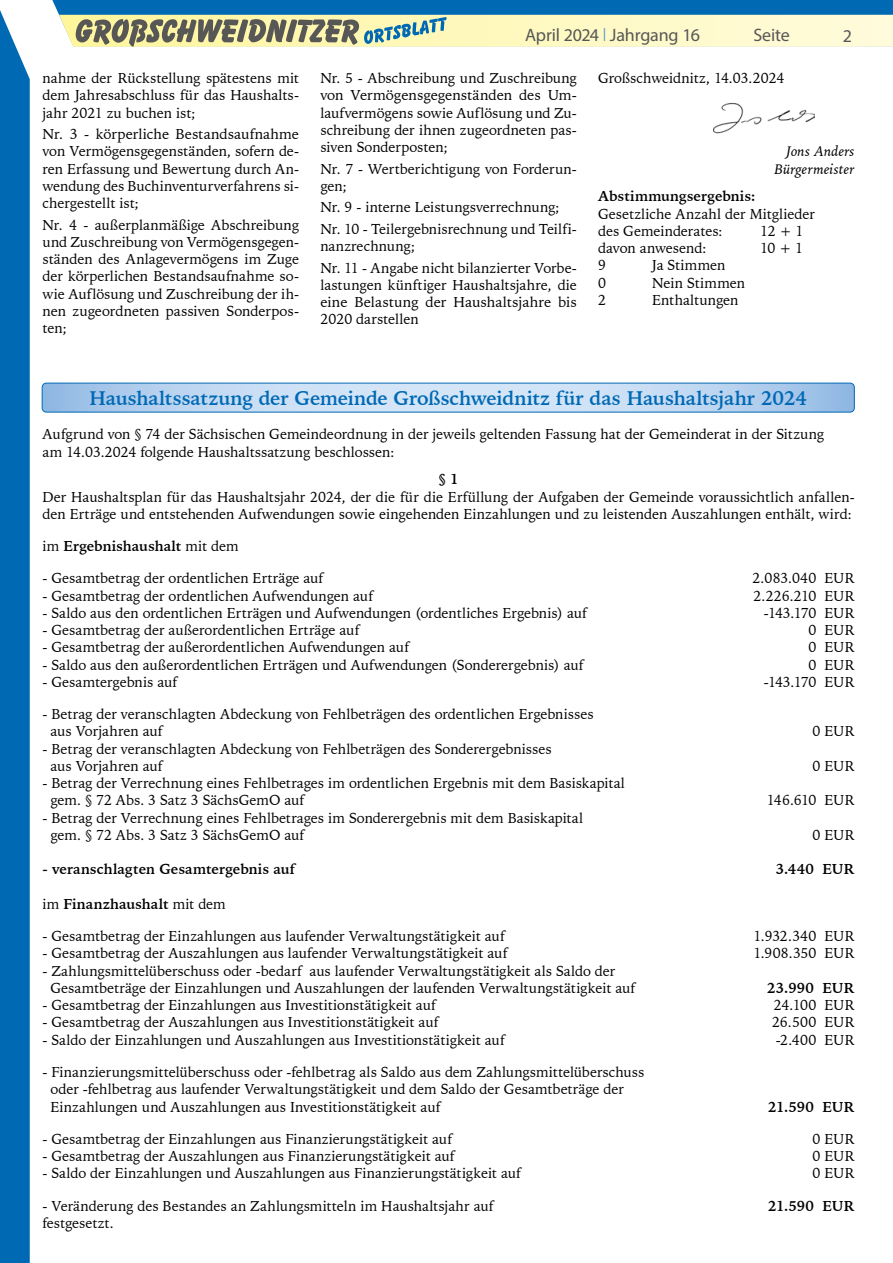
<style>
.page{position:relative;width:893px;height:1263px;background:#fff}
.page>*{position:absolute;margin:0;border:0;box-sizing:border-box;transform-origin:0 0}
.t1{font:700 19.5px "Iowan Old Style BT";letter-spacing:-.01em;color:#0069b4}
.t2{font:18px "Myriad Pro";letter-spacing:-.01em;color:#575756}
.t3{font:14.25px/17.2px "Iowan Old Style BT";color:#000}
.t4{font:700 14.25px "Iowan Old Style BT";color:#000}
.t5{font:italic 14.25px/17.2px "Iowan Old Style BT";letter-spacing:.01em;color:#000;text-align:right}
.t6{font:14.25px "Iowan Old Style BT";letter-spacing:-.025em;color:#000}
.s1{font-family:"Saxony";font-weight:300;color:#4f8fcd}
.s2{font-weight:400}
</style>
<div class="page">
<svg style="left:52px;top:0;width:841px;height:47px;background:#98b7b2"></svg>
<div style="left:0;top:10px;width:30px;height:1253px;background:#0069b4"></div>
<img style="left:713px;top:102px;width:102px;height:32px">
<svg style="left:42px;top:383px;width:812px;height:29px;background:#c0d7f1"></svg>
<div style="left:42px;top:383px;width:813px;height:29px;border:1px solid #0069b4;border-radius:4px"></div>
<p class="t3" style="left:43px;top:69px;width:258px;text-align:justify">nahme der Rückstellung spätestens mit dem Jahresabschluss für das Haushalts&shy;jahr 2021 zu buchen ist;</p>
<p class="t3" style="left:43px;top:125px;width:258px;text-align:justify">Nr. 3 - körperliche Bestandsaufnahme von Vermögensgegenständen, sofern de&shy;ren Erfassung und Bewertung durch An&shy;wendung des Buchinventurverfahrens si&shy;chergestellt ist;</p>
<p class="t3" style="left:43px;top:216px;width:258px;text-align:justify">Nr. 4 - außerplanmäßige Abschreibung und Zuschreibung von Vermögensgegen&shy;ständen des Anlagevermögens im Zuge der körperlichen Bestandsaufnahme so&shy;wie Auflösung und Zuschreibung der ih&shy;nen zugeordneten passiven Sonderpos&shy;ten;</p>
<p class="t2" style="left:525px;top:24px;width:176px">April 2024 <span class="s1">|</span> Jahrgang 16</p>
<p class="t2" style="left:753px;top:24px;width:38px">Seite</p>
<p class="t2" style="left:843px;top:25px;width:11px">2</p>
<p class="t3" style="left:320px;top:69px;width:258px;text-align:justify">Nr. 5 - Abschreibung und Zuschreibung von Vermögensgegenständen des Um&shy;laufvermögens sowie Auflösung und Zu&shy;schreibung der ihnen zugeordneten pas&shy;siven Sonderposten;</p>
<p class="t3" style="left:320px;top:160px;width:258px">Nr. 7 - Wertberichtigung von Forderun&shy;gen;</p>
<p class="t3" style="left:320px;top:197px;width:258px;line-height:21.5px">Nr. 9 - interne Leistungsverrechnung;<br>Nr. 10 - Teilergebnisrechnung und Teilfi-</p>
<p class="t3" style="left:320px;top:235px;width:258px;line-height:21.5px">nanzrechnung;<br>Nr. 11 - Angabe nicht bilanzierter Vorbe-</p>
<p class="t3" style="left:320px;top:276px;width:258px;text-align:justify">lastungen künftiger Haushaltsjahre, die eine Belastung der Haushaltsjahre bis 2020 darstellen</p>
<p class="t3" style="left:598px;top:69px;width:188px">Großschweidnitz, 14.03.2024</p>
<p class="t5" style="left:774px;top:143px;width:82px">Jons Anders<br>Bürgermeister</p>
<p class="t4" style="left:598px;top:187px;width:159px">Abstimmungsergebnis:</p>
<p class="t3" style="left:598px;top:205px;width:218px">Gesetzliche Anzahl der Mitglieder des Gemeinderates:</p>
<p class="t3" style="left:760px;top:222px;width:45px">12 + 1</p>
<p class="t3" style="left:598px;top:239px;width:110px">davon anwesend:</p>
<p class="t3" style="left:760px;top:239px;width:44px">10 + 1</p>
<p class="t3" style="left:598px;top:257px;width:9px">9</p>
<p class="t3" style="left:652px;top:257px;width:75px">Ja Stimmen</p>
<p class="t3" style="left:598px;top:274px;width:9px">0</p>
<p class="t3" style="left:652px;top:274px;width:94px">Nein Stimmen</p>
<p class="t3" style="left:598px;top:291px;width:9px">2</p>
<p class="t3" style="left:652px;top:291px;width:88px">Enthaltungen</p>
<h1 class="t1" style="left:90px;top:386px;width:719px">Haushaltssatzung der Gemeinde Großschweidnitz für das Haushaltsjahr 2024</h1>
<p class="t3" style="left:43px;top:425px;width:783px">Aufgrund von § 74 der Sächsischen Gemeindeordnung in der jeweils geltenden Fassung hat der Gemeinderat in der Sitzung am 14.03.2024 folgende Haushaltssatzung beschlossen:</p>
<p class="t4" style="left:438px;top:470px;width:22px">§ 1</p>
<p class="t3" style="left:43px;top:488px;width:814px">Der Haushaltsplan für das Haushaltsjahr 2024, der die für die Erfüllung der Aufgaben der Gemeinde voraussichtlich anfallen&shy;den Erträge und entstehenden Aufwendungen sowie eingehenden Einzahlungen und zu leistenden Auszahlungen enthält, wird:</p>
<p class="t4" style="left:43px;top:537px;width:198px"><span class="s2">im</span> Ergebnishaushalt <span class="s2">mit dem</span></p>
<p class="t3" style="left:43px;top:570px;width:282px">- Gesamtbetrag der ordentlichen Erträge auf</p>
<p class="t3" style="left:752px;top:570px;width:104px">2.083.040 EUR</p>
<p class="t3" style="left:43px;top:587px;width:332px">- Gesamtbetrag der ordentlichen Aufwendungen auf</p>
<p class="t3" style="left:753px;top:587px;width:103px">2.226.210 EUR</p>
<p class="t3" style="left:43px;top:604px;width:546px">- Saldo aus den ordentlichen Erträgen und Aufwendungen (ordentliches Ergebnis) auf</p>
<p class="t3" style="left:764px;top:604px;width:92px">-143.170 EUR</p>
<p class="t3" style="left:43px;top:621px;width:318px">- Gesamtbetrag der außerordentlichen Erträge auf</p>
<p class="t3" style="left:808px;top:621px;width:48px">0 EUR</p>
<p class="t3" style="left:43px;top:639px;width:368px">- Gesamtbetrag der außerordentlichen Aufwendungen auf</p>
<p class="t3" style="left:808px;top:639px;width:48px">0 EUR</p>
<p class="t3" style="left:43px;top:656px;width:542px">- Saldo aus den außerordentlichen Erträgen und Aufwendungen (Sonderergebnis) auf</p>
<p class="t3" style="left:808px;top:656px;width:48px">0 EUR</p>
<p class="t3" style="left:43px;top:673px;width:136px">- Gesamtergebnis auf</p>
<p class="t3" style="left:764px;top:673px;width:92px">-143.170 EUR</p>
<p class="t3" style="left:50px;top:705px;width:545px;text-indent:-8px">- Betrag der veranschlagten Abdeckung von Fehlbeträgen des ordentlichen Ergebnisses aus Vorjahren auf</p>
<p class="t3" style="left:812px;top:723px;width:44px">0 EUR</p>
<p class="t3" style="left:50px;top:740px;width:503px;text-indent:-8px">- Betrag der veranschlagten Abdeckung von Fehlbeträgen des Sonderergebnisses aus Vorjahren auf</p>
<p class="t3" style="left:50px;top:774px;width:576px;text-indent:-8px">- Betrag der Verrechnung eines Fehlbetrages im ordentlichen Ergebnis mit dem Basiskapital gem. § 72 Abs. 3 Satz 3 SächsGemO auf</p>
<p class="t3" style="left:50px;top:809px;width:534px;text-indent:-8px">- Betrag der Verrechnung eines Fehlbetrages im Sonderergebnis mit dem Basiskapital gem. § 72 Abs. 3 Satz 3 SächsGemO auf</p>
<p class="t3" style="left:812px;top:757px;width:44px">0 EUR</p>
<p class="t6" style="left:767px;top:791px;width:89px">146.610 EUR</p>
<p class="t3" style="left:812px;top:826px;width:44px">0 EUR</p>
<p class="t4" style="left:43px;top:860px;width:254px">- veranschlagten Gesamtergebnis auf</p>
<p class="t4" style="left:776px;top:860px;width:80px">3.440 EUR</p>
<p class="t4" style="left:43px;top:895px;width:185px"><span class="s2">im</span> Finanzhaushalt <span class="s2">mit dem</span></p>
<p class="t3" style="left:43px;top:927px;width:464px">- Gesamtbetrag der Einzahlungen aus laufender Verwaltungstätigkeit auf</p>
<p class="t3" style="left:753px;top:927px;width:103px">1.932.340 EUR</p>
<p class="t3" style="left:43px;top:945px;width:466px">- Gesamtbetrag der Auszahlungen aus laufender Verwaltungstätigkeit auf</p>
<p class="t3" style="left:753px;top:945px;width:103px">1.908.350 EUR</p>
<p class="t3" style="left:50px;top:962px;width:586px;text-indent:-8px">- Zahlungsmittelüberschuss oder -bedarf aus laufender Verwaltungstätigkeit als Saldo der<br>Gesamtbeträge der Einzahlungen und Auszahlungen der laufenden Verwaltungstätigkeit auf</p>
<p class="t4" style="left:767px;top:979px;width:89px">23.990 EUR</p>
<p class="t3" style="left:43px;top:996px;width:395px">- Gesamtbetrag der Einzahlungen aus Investitionstätigkeit auf</p>
<p class="t3" style="left:774px;top:996px;width:82px">24.100 EUR</p>
<p class="t3" style="left:43px;top:1014px;width:397px">- Gesamtbetrag der Auszahlungen aus Investitionstätigkeit auf</p>
<p class="t3" style="left:772px;top:1014px;width:84px">26.500 EUR</p>
<p class="t3" style="left:43px;top:1031px;width:464px">- Saldo der Einzahlungen und Auszahlungen aus Investitionstätigkeit auf</p>
<p class="t3" style="left:776px;top:1031px;width:81px">-2.400 EUR</p>
<p class="t3" style="left:50px;top:1063px;width:595px;text-indent:-8px">- Finanzierungsmittelüberschuss oder -fehlbetrag als Saldo aus dem Zahlungsmittelüberschuss oder -fehlbetrag aus laufender Verwaltungstätigkeit und dem Saldo der Gesamtbeträge der<br>Einzahlungen und Auszahlungen aus Investitionstätigkeit auf</p>
<p class="t4" style="left:768px;top:1097px;width:88px">21.590 EUR</p>
<p class="t3" style="left:43px;top:1130px;width:411px">- Gesamtbetrag der Einzahlungen aus Finanzierungstätigkeit auf</p>
<p class="t3" style="left:812px;top:1130px;width:44px">0 EUR</p>
<p class="t3" style="left:43px;top:1147px;width:413px">- Gesamtbetrag der Auszahlungen aus Finanzierungstätigkeit auf</p>
<p class="t3" style="left:812px;top:1147px;width:44px">0 EUR</p>
<p class="t3" style="left:43px;top:1164px;width:480px">- Saldo der Einzahlungen und Auszahlungen aus Finanzierungstätigkeit auf</p>
<p class="t3" style="left:812px;top:1164px;width:44px">0 EUR</p>
<p class="t3" style="left:43px;top:1197px;width:452px">- Veränderung des Bestandes an Zahlungsmitteln im Haushaltsjahr auf</p>
<p class="t4" style="left:768px;top:1196px;width:88px">21.590 EUR</p>
<p class="t3" style="left:43px;top:1214px;width:73px">festgesetzt.</p>
</div>
